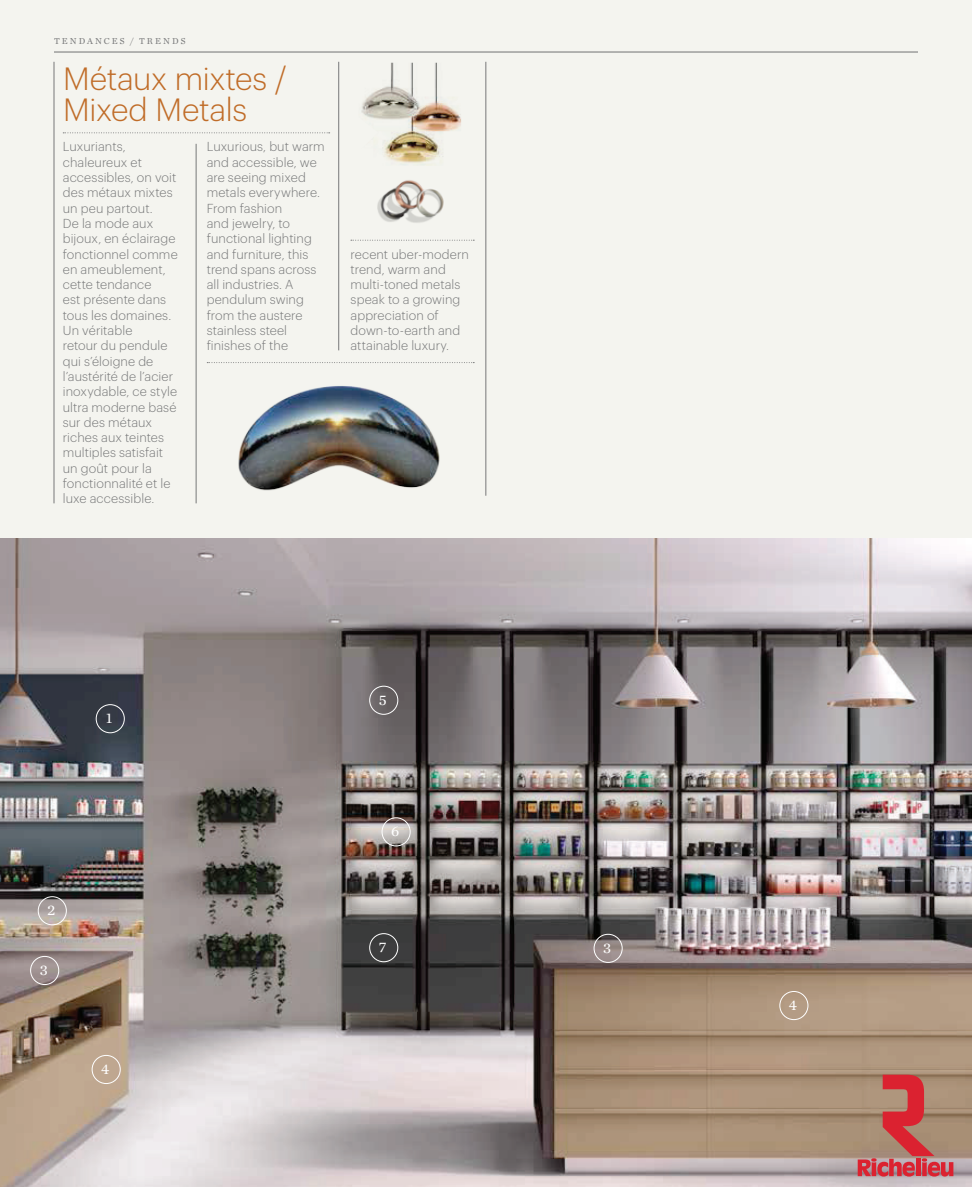
<style>
.page{position:relative;width:972px;height:1188px;background:#fff}
.page>*{position:absolute;margin:0;border:0;box-sizing:border-box;transform-origin:0 0}
.t1{font:300 31.5px/30.6px "Graphik";letter-spacing:-.015em;color:#c06c28}
.t2{font:15px "Chronicle Text G1";color:#fff}
.t3{font:300 12.75px/15.3px "Graphik";letter-spacing:.005em;color:#777879}
.t4{font:9px "Chronicle Text G1";letter-spacing:.23em;color:#777879}
</style>
<div class="page">
<div style="left:0;top:0;width:972px;height:1186px;background:#f4f4ef"></div>
<img style="left:0;top:538px;width:972px;height:648px">
<div style="left:382px;top:817px;width:29px;height:29px;border:1px solid #fff;border-radius:50%"></div>
<div style="left:38px;top:896px;width:29px;height:29px;border:1px solid #fff;border-radius:50%"></div>
<div style="left:30px;top:956px;width:29px;height:29px;border:1px solid #fff;border-radius:50%"></div>
<div style="left:92px;top:1055px;width:29px;height:29px;border:1px solid #fff;border-radius:50%"></div>
<div style="left:780px;top:991px;width:28px;height:29px;border:1px solid #fff;border-radius:50%"></div>
<div style="left:96px;top:704px;width:29px;height:29px;border:1px solid #fff;border-radius:50%"></div>
<div style="left:369px;top:933px;width:29px;height:29px;border:1px solid #fff;border-radius:50%"></div>
<div style="left:369px;top:686px;width:29px;height:29px;border:1px solid #fff;border-radius:50%"></div>
<div style="left:594px;top:934px;width:29px;height:29px;border:1px solid #fff;border-radius:50%"></div>
<hr style="left:54px;top:51px;width:864px;height:2px;background:#777879">
<hr style="left:54px;top:62px;width:1px;height:441px;background:#777879">
<hr style="left:486px;top:62px;width:1px;height:434px;background:#777879">
<hr style="left:196px;top:144px;width:1px;height:359px;background:#777879">
<hr style="left:338px;top:62px;width:1px;height:288px;background:#777879">
<img style="left:377px;top:180px;width:67px;height:43px">
<img style="left:238px;top:386px;width:202px;height:105px">
<img style="left:361px;top:63px;width:100px;height:102px">
<svg style="left:63px;top:132px;width:267px;height:1px"></svg>
<svg style="left:207px;top:362px;width:267px;height:1px"></svg>
<svg style="left:351px;top:240px;width:123px;height:1px"></svg>
<svg style="left:858px;top:1075px;width:95px;height:102px;background:#b96c63"></svg>
<p class="t4" style="left:54px;top:34px;width:133px">TENDANCES / TRENDS</p>
<h1 class="t1" style="left:63px;top:61px;width:226px">Métaux mixtes /<br>Mixed Metals</h1>
<p class="t3" style="left:63px;top:138px;width:116px">Luxuriants, chaleureux et accessibles, on voit des métaux mixtes un peu partout.<br>De la mode aux bijoux, en éclairage fonctionnel comme en ameublement, cette tendance<br>est présente dans tous les domaines.<br>Un véritable<br>retour du pendule qui s’éloigne de l’austérité de l’acier inoxydable, ce style ultra moderne basé sur des métaux riches aux teintes multiples satisfait un goût pour la fonctionnalité et le luxe accessible.</p>
<p class="t3" style="left:207px;top:138px;width:120px">Luxurious, but warm and accessible, we are seeing mixed metals everywhere.<br>From fashion<br>and jewelry, to functional lighting and furniture, this trend spans across all industries. A pendulum swing from the austere stainless steel finishes of the</p>
<p class="t3" style="left:351px;top:245px;width:120px">recent uber-modern trend, warm and multi-toned metals speak to a growing appreciation of down-to-earth and attainable luxury.</p>
<p class="t2" style="left:106px;top:707px;width:8px">1</p>
<p class="t2" style="left:47px;top:899px;width:10px">2</p>
<p class="t2" style="left:40px;top:959px;width:9px">3</p>
<p class="t2" style="left:101px;top:1058px;width:10px">4</p>
<p class="t2" style="left:379px;top:688px;width:9px">5</p>
<p class="t2" style="left:391px;top:820px;width:10px">6</p>
<p class="t2" style="left:379px;top:936px;width:9px">7</p>
<p class="t2" style="left:603px;top:937px;width:9px">3</p>
<p class="t2" style="left:789px;top:994px;width:10px">4</p>
</div>
